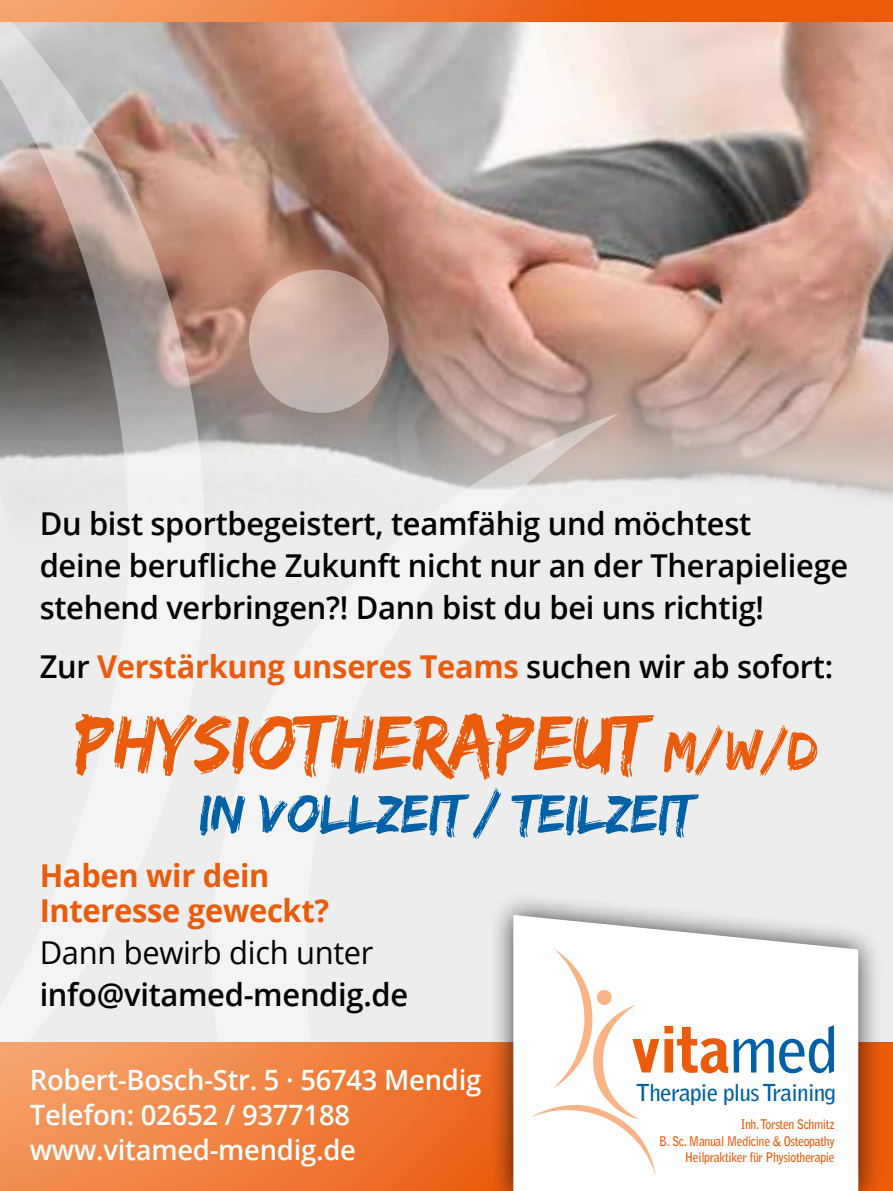
<style>
.page{position:relative;width:893px;height:1191px;background:#fff}
.page>*{position:absolute;margin:0;border:0;box-sizing:border-box;transform-origin:0 0}
.t1{font:80.5px "Edo SZ";letter-spacing:-.01em;color:#ea5b0b}
.t2{font:900 63px "Bell Gothic Std";color:#ea5b0b}
.t3{font:56px "Edo SZ";letter-spacing:-.01em;color:#0061a7}
.t4{font:600 31.5px/42px "Open Sans";letter-spacing:-.01em;color:#000}
.t5{font:700 31.5px/35px "Open Sans";letter-spacing:-.01em;color:#ea5b0b}
.t6{font:31.5px "Open Sans";letter-spacing:-.01em;color:#000}
.t7{font:600 28px/35px "Open Sans";letter-spacing:-.01em;color:#fff}
.t8{font:700 23.1px "Bell Gothic Std";letter-spacing:-.035em;color:#0061a7}
.t9{font:700 13.3px/16.4px "Bell Gothic Std";letter-spacing:-.035em;color:#ea5b0b;text-align:right;scale:.89 1}
.s1{font-weight:600;color:#000}
.s2{font-size:56px}
.s3{font-weight:700;color:#0061a7}
</style>
<div class="page">
<div style="left:0;top:192px;width:893px;height:852px;background:#ededed"></div>
<img style="left:254px;top:22px;width:639px;height:478px">
<svg style="left:254px;top:255px;width:152px;height:158px;background:#b69a8e"></svg>
<svg style="left:254px;top:413px;width:400px;height:87px"></svg>
<svg style="left:0;top:22px;width:254px;height:477px;background:#aa9890"></svg>
<svg style="left:0;top:1042px;width:893px;height:149px;background:#f08140"></svg>
<svg style="left:0;top:0;width:893px;height:22px;background:#ee7631"></svg>
<div style="left:489px;top:891px;width:394px;height:300px;background:#000;opacity:.75"></div>
<svg style="left:513px;top:915px;width:345px;height:276px"></svg>
<svg style="left:531px;top:948px;width:125px;height:228px"></svg>
<p class="t4" style="left:40px;top:501px;width:810px">Du bist sportbegeistert, teamfähig und möchtest<br>deine berufliche Zukunft nicht nur an der Therapieliege stehend verbringen?! Dann bist du bei uns richtig!</p>
<p class="t5" style="left:40px;top:648px;width:795px"><span class="s1">Zur</span> Verstärkung unseres Teams <span class="s1">suchen wir ab sofort:</span></p>
<h1 class="t1" style="left:75px;top:695px;width:744px">Physiotherapeut <span class="s2">m/w/d</span></h1>
<h3 class="t3" style="left:199px;top:781px;width:497px">in Vollzeit / Teilzeit</h3>
<p class="t5" style="left:40px;top:857px;width:291px">Haben wir dein<br>Interesse geweckt?</p>
<p class="t6" style="left:40px;top:930px;width:335px">Dann bewirb dich unter</p>
<p class="t4" style="left:40px;top:972px;width:370px">info@vitamed-mendig.de</p>
<p class="t7" style="left:30px;top:1061px;width:453px">Robert-Bosch-Str. 5 · 56743 Mendig<br>Telefon: 02652 / 9377188 www.vitamed-mendig.de</p>
<h2 class="t2" style="left:630px;top:1013px;width:210px">vita<span class="s3">med</span></h2>
<p class="t8" style="left:636px;top:1079px;width:202px">Therapie plus Training</p>
<p class="t9" style="left:659px;top:1116px;width:199px">Inh. Torsten Schmitz<br>B. Sc. Manual Medicine &amp; Osteopathy<br>Heilpraktiker für Physiotherapie</p>
</div>
